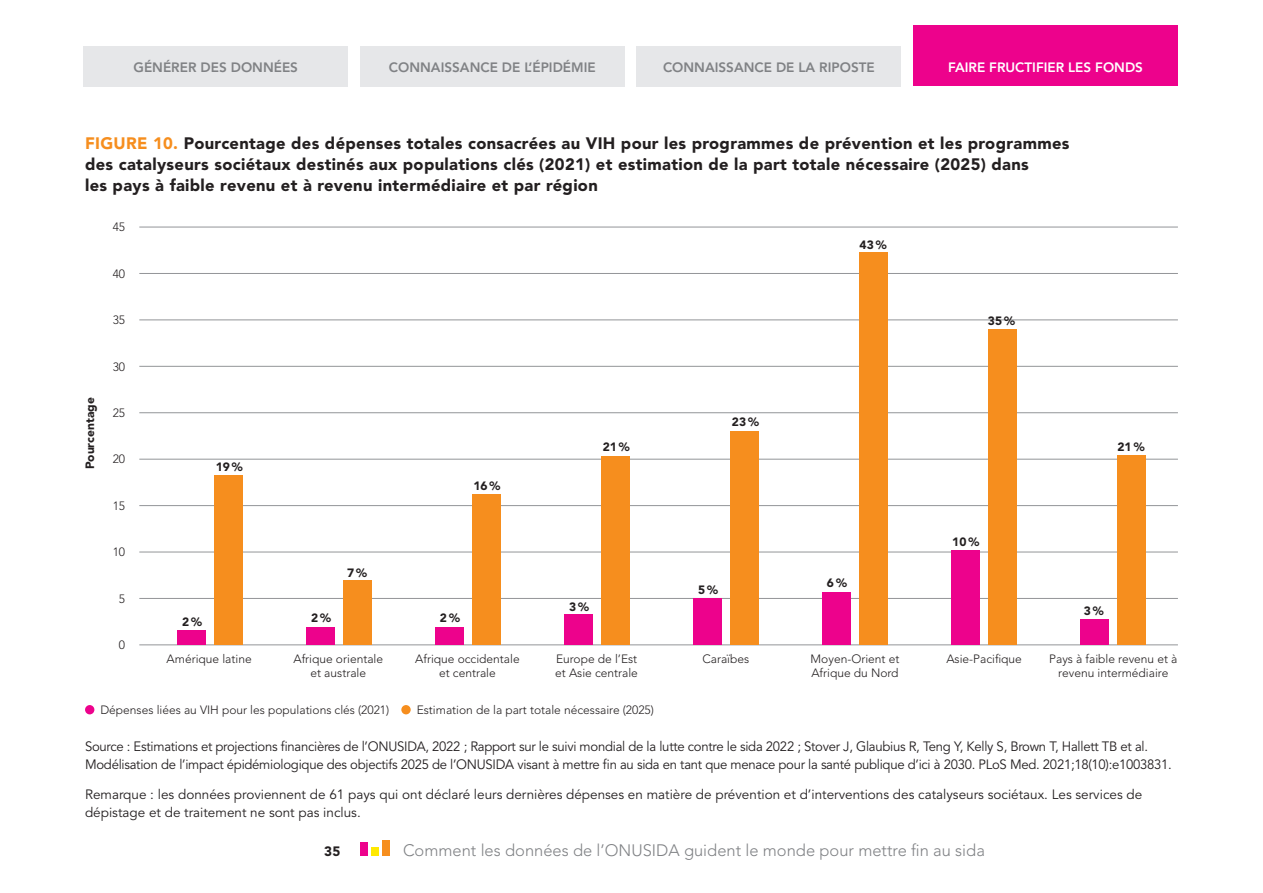
<style>
.page{position:relative;width:1263px;height:893px;background:#fff}
.page>*{position:absolute;margin:0;border:0;box-sizing:border-box;transform-origin:0 0}
.t1{font:900 16.5px/21px "Avenir LT Std";letter-spacing:.02em;color:#231f20}
.t2{font:300 16.5px "Avenir LT Std";color:#808285}
.t3{font:13.5px/18px "Avenir LT Std";letter-spacing:-.02em;color:#231f20}
.t4{font:13.5px/18px "Avenir LT Std";color:#231f20}
.t5{font:800 13.5px "Avenir LT Std";color:#808285}
.t6{font:800 13.5px "Avenir LT Std";color:#fff}
.t7{font:900 13.5px "Avenir LT Std";color:#231f20}
.t8{font:300 12px/14.4px "Avenir LT Std";color:#231f20;text-align:center}
.t9{font:900 12px "Avenir LT Std";color:#231f20}
.s1{color:#f68e1e}
</style>
<div class="page">
<div style="left:636px;top:46px;width:265px;height:40px;background:#e6e7e9"></div>
<div style="left:360px;top:46px;width:265px;height:40px;background:#e6e7e9"></div>
<div style="left:913px;top:26px;width:265px;height:60px;background:#ed028c"></div>
<div style="left:382px;top:840px;width:8px;height:16px;background:#f68e1e"></div>
<div style="left:371px;top:847px;width:8px;height:9px;background:#ffe901"></div>
<div style="left:360px;top:843px;width:8px;height:13px;background:#ed028c"></div>
<div style="left:83px;top:46px;width:265px;height:40px;background:#e6e7e9"></div>
<div style="left:85px;top:705px;width:9px;height:9px;background:#ed028c;border-radius:50%"></div>
<div style="left:401px;top:705px;width:10px;height:9px;background:#f68e1e;border-radius:50%"></div>
<hr style="left:139px;top:227px;width:1039px;height:1px;background:#939598">
<hr style="left:139px;top:273px;width:1039px;height:1px;background:#939598">
<hr style="left:139px;top:319px;width:1039px;height:1px;background:#939598">
<hr style="left:139px;top:366px;width:1039px;height:1px;background:#939598">
<hr style="left:139px;top:412px;width:1039px;height:1px;background:#939598">
<hr style="left:139px;top:459px;width:1039px;height:1px;background:#939598">
<hr style="left:139px;top:505px;width:1039px;height:1px;background:#939598">
<hr style="left:139px;top:552px;width:1039px;height:1px;background:#939598">
<hr style="left:139px;top:598px;width:1039px;height:1px;background:#939598">
<hr style="left:139px;top:644px;width:1039px;height:1px;background:#939598">
<div style="left:178px;top:631px;width:28px;height:14px;background:#ed028c"></div>
<div style="left:215px;top:475px;width:28px;height:170px;background:#f68e1e"></div>
<div style="left:307px;top:627px;width:28px;height:18px;background:#ed028c"></div>
<div style="left:344px;top:581px;width:28px;height:64px;background:#f68e1e"></div>
<div style="left:435px;top:627px;width:29px;height:18px;background:#ed028c"></div>
<div style="left:472px;top:494px;width:29px;height:151px;background:#f68e1e"></div>
<div style="left:564px;top:615px;width:28px;height:30px;background:#ed028c"></div>
<div style="left:601px;top:456px;width:28px;height:189px;background:#f68e1e"></div>
<div style="left:693px;top:598px;width:28px;height:47px;background:#ed028c"></div>
<div style="left:730px;top:431px;width:28px;height:214px;background:#f68e1e"></div>
<div style="left:822px;top:592px;width:28px;height:53px;background:#ed028c"></div>
<div style="left:859px;top:253px;width:28px;height:392px;background:#f68e1e"></div>
<div style="left:951px;top:551px;width:28px;height:94px;background:#ed028c"></div>
<div style="left:988px;top:329px;width:28px;height:316px;background:#f68e1e"></div>
<div style="left:1080px;top:619px;width:28px;height:26px;background:#ed028c"></div>
<div style="left:1117px;top:455px;width:28px;height:190px;background:#f68e1e"></div>
<p class="t5" style="left:134px;top:60px;width:166px">GÉNÉRER DES DONNÉES</p>
<p class="t5" style="left:389px;top:60px;width:208px">CONNAISSANCE DE L’ÉPIDÉMIE</p>
<p class="t5" style="left:663px;top:60px;width:213px">CONNAISSANCE DE LA RIPOSTE</p>
<p class="t6" style="left:948px;top:60px;width:196px">FAIRE FRUCTIFIER LES FONDS</p>
<p class="t1" style="left:85px;top:132px;width:986px"><span class="s1">FIGURE 10.</span> Pourcentage des dépenses totales consacrées au VIH pour les programmes de prévention et les programmes des catalyseurs sociétaux destinés aux populations clés (2021) et estimation de la part totale nécessaire (2025) dans<br>les pays à faible revenu et à revenu intermédiaire et par région</p>
<p class="t9" style="left:83px;top:469px;width:73px;rotate:-90deg">Pourcentage</p>
<p class="t8" style="left:113px;top:220px;width:14px">45</p>
<p class="t8" style="left:113px;top:267px;width:14px">40</p>
<p class="t8" style="left:113px;top:313px;width:14px">35</p>
<p class="t8" style="left:113px;top:359px;width:14px">30</p>
<p class="t8" style="left:113px;top:406px;width:14px">25</p>
<p class="t8" style="left:113px;top:452px;width:14px">20</p>
<p class="t8" style="left:113px;top:499px;width:14px">15</p>
<p class="t8" style="left:113px;top:545px;width:14px">10</p>
<p class="t8" style="left:119px;top:591px;width:8px">5</p>
<p class="t8" style="left:119px;top:638px;width:8px">0</p>
<p class="t9" style="left:216px;top:460px;width:29px">19%</p>
<p class="t9" style="left:182px;top:615px;width:21px">2%</p>
<p class="t9" style="left:311px;top:611px;width:21px">2%</p>
<p class="t9" style="left:347px;top:565px;width:21px">7%</p>
<p class="t9" style="left:473px;top:479px;width:29px">16%</p>
<p class="t9" style="left:440px;top:611px;width:21px">2%</p>
<p class="t9" style="left:603px;top:440px;width:29px">21%</p>
<p class="t9" style="left:569px;top:599px;width:21px">3%</p>
<p class="t9" style="left:732px;top:415px;width:29px">23%</p>
<p class="t9" style="left:698px;top:583px;width:21px">5%</p>
<p class="t9" style="left:859px;top:238px;width:29px">43%</p>
<p class="t9" style="left:988px;top:314px;width:29px">35%</p>
<p class="t9" style="left:827px;top:576px;width:21px">6%</p>
<p class="t9" style="left:952px;top:535px;width:29px">10%</p>
<p class="t9" style="left:1117px;top:440px;width:29px">21%</p>
<p class="t9" style="left:1084px;top:603px;width:21px">3%</p>
<p class="t8" style="left:167px;top:651px;width:87px">Amérique latine</p>
<p class="t8" style="left:294px;top:651px;width:91px">Afrique orientale et australe</p>
<p class="t8" style="left:415px;top:651px;width:106px">Afrique occidentale et centrale</p>
<p class="t8" style="left:555px;top:651px;width:84px;text-align:left">Europe de l’Est et Asie centrale</p>
<p class="t8" style="left:702px;top:651px;width:48px">Caraïbes</p>
<p class="t8" style="left:811px;top:651px;width:90px;text-align:left">Moyen-Orient et<br>Afrique du Nord</p>
<p class="t8" style="left:946px;top:651px;width:77px">Asie-Pacifique</p>
<p class="t8" style="left:1049px;top:651px;width:130px">Pays à faible revenu et à revenu intermédiaire</p>
<p class="t8" style="left:100px;top:702px;width:290px">Dépenses liées au VIH pour les populations clés (2021)</p>
<p class="t8" style="left:417px;top:702px;width:239px">Estimation de la part totale nécessaire (2025)</p>
<p class="t3" style="left:85px;top:737px;width:1088px">Source : Estimations et projections financières de l’ONUSIDA, 2022 ; Rapport sur le suivi mondial de la lutte contre le sida 2022 ; Stover J, Glaubius R, Teng Y, Kelly S, Brown T, Hallett TB et al.<br>Modélisation de l’impact épidémiologique des objectifs 2025 de l’ONUSIDA visant à mettre fin au sida en tant que menace pour la santé publique d’ici à 2030. PLoS Med. 2021;18(10):e1003831.</p>
<p class="t4" style="left:85px;top:786px;width:1059px">Remarque : les données proviennent de 61 pays qui ont déclaré leurs dernières dépenses en matière de prévention et d’interventions des catalyseurs sociétaux. Les services de dépistage et de traitement ne sont pas inclus.</p>
<p class="t7" style="left:324px;top:843px;width:18px">35</p>
<p class="t2" style="left:403px;top:841px;width:583px">Comment les données de l’ONUSIDA guident le monde pour mettre fin au sida</p>
</div>
